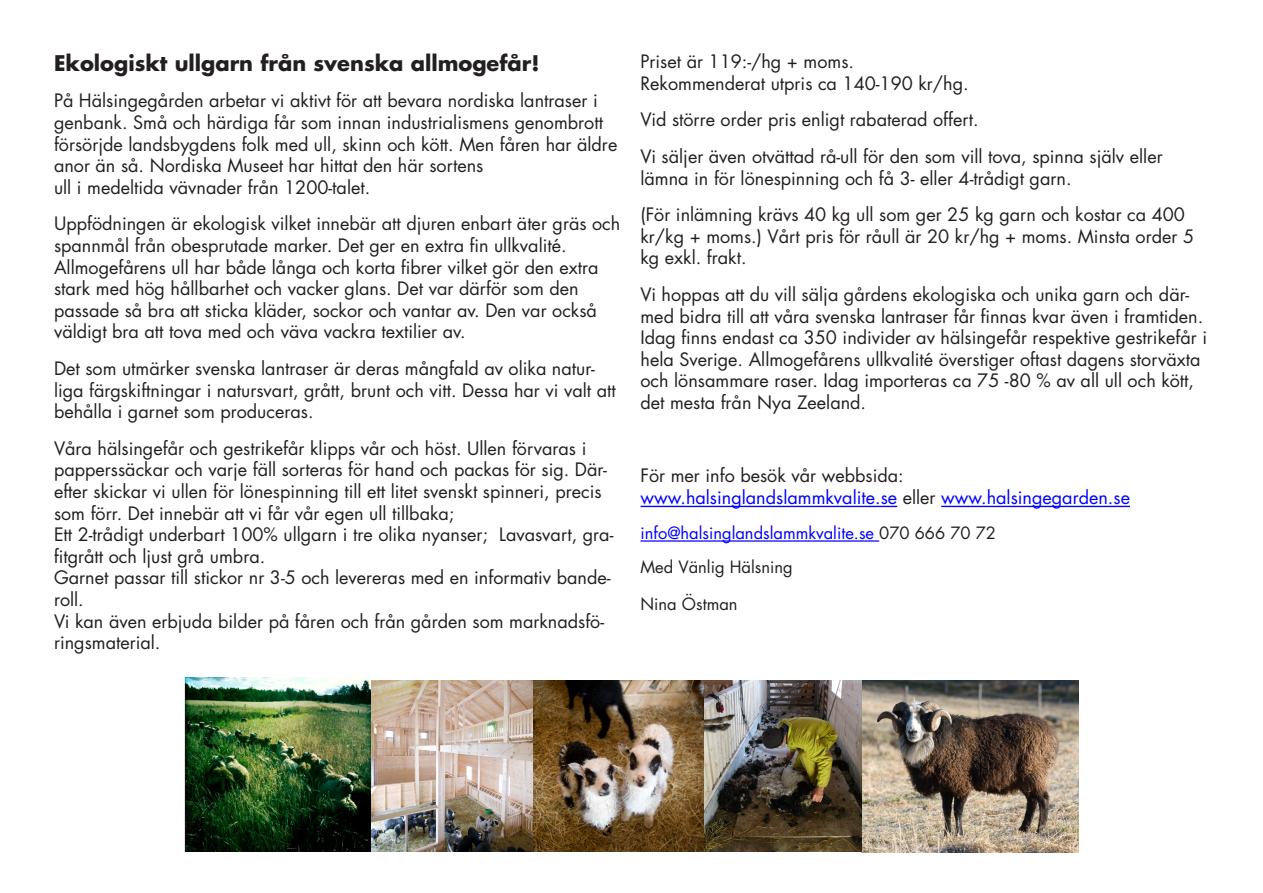
<style>
.page{position:relative;width:1263px;height:893px;background:#fff}
.page>*{position:absolute;margin:0;border:0;box-sizing:border-box;transform-origin:0 0}
.t1{font:700 21px "Futura";color:#231f20}
.t2{font:18px/21.6px "Futura";color:#231f20}
.t3{font:18px/21.6px "Futura";color:#00f}
.t4{font:16.5px "Futura";color:#00f}
.t5{font:16.5px "Futura";color:#231f20}
.s1{color:#231f20}
</style>
<div class="page">
<img style="left:372px;top:680px;width:706px;height:172px">
<img style="left:185px;top:678px;width:185px;height:174px">
<hr style="left:640px;top:506px;width:257px;height:1px;background:#00f">
<hr style="left:941px;top:506px;width:189px;height:1px;background:#00f">
<hr style="left:640px;top:540px;width:239px;height:2px;background:#00f">
<p class="t1" style="left:54px;top:49px;width:487px">Ekologiskt ullgarn från svenska allmogefår!</p>
<p class="t2" style="left:54px;top:90px;width:565px">På Hälsingegården arbetar vi aktivt för att bevara nordiska lantraser i genbank. Små och härdiga får som innan industrialismens genombrott försörjde landsbygdens folk med ull, skinn och kött. Men fåren har äldre anor än så. Nordiska Museet har hittat den här sortens<br>ull i medeltida vävnader från 1200-talet.</p>
<p class="t2" style="left:54px;top:213px;width:568px">Uppfödningen är ekologisk vilket innebär att djuren enbart äter gräs och spannmål från obesprutade marker. Det ger en extra fin ullkvalité.<br>Allmogefårens ull har både långa och korta fibrer vilket gör den extra stark med hög hållbarhet och vacker glans. Det var därför som den passade så bra att sticka kläder, sockor och vantar av. Den var också väldigt bra att tova med och väva vackra textilier av.</p>
<p class="t2" style="left:54px;top:357px;width:563px">Det som utmärker svenska lantraser är deras mångfald av olika natur&shy;liga färgskiftningar i natursvart, grått, brunt och vitt. Dessa har vi valt att behålla i garnet som produceras.</p>
<p class="t2" style="left:54px;top:437px;width:561px">Våra hälsingefår och gestrikefår klipps vår och höst. Ullen förvaras i papperssäckar och varje fäll sorteras för hand och packas för sig. Där&shy;efter skickar vi ullen för lönespinning till ett litet svenskt spinneri, precis som förr. Det innebär att vi får vår egen ull tillbaka;<br>Ett 2-trådigt underbart 100% ullgarn i tre olika nyanser; Lavasvart, gra&shy;fitgrått och ljust grå umbra.<br>Garnet passar till stickor nr 3-5 och levereras med en informativ bande&shy;roll.<br>Vi kan även erbjuda bilder på fåren och från gården som marknadsfö&shy;ringsmaterial.</p>
<p class="t2" style="left:640px;top:50px;width:330px">Priset är 119:-/hg + moms.<br>Rekommenderat utpris ca 140-190 kr/hg.</p>
<p class="t2" style="left:640px;top:109px;width:340px">Vid större order pris enligt rabaterad offert.</p>
<p class="t2" style="left:640px;top:145px;width:524px">Vi säljer även otvättad rå-ull för den som vill tova, spinna själv eller lämna in för lönespinning och få 3- eller 4-trådigt garn.</p>
<p class="t2" style="left:640px;top:203px;width:555px">(För inlämning krävs 40 kg ull som ger 25 kg garn och kostar ca 400 kr/kg + moms.) Vårt pris för råull är 20 kr/hg + moms. Minsta order 5 kg exkl. frakt.</p>
<p class="t2" style="left:640px;top:283px;width:568px">Vi hoppas att du vill sälja gårdens ekologiska och unika garn och där&shy;med bidra till att våra svenska lantraser får finnas kvar även i framtiden.<br>Idag finns endast ca 350 individer av hälsingefår respektive gestrikefår i hela Sverige. Allmogefårens ullkvalité överstiger oftast dagens storväxta och lönsammare raser. Idag importeras ca 75 -80 % av all ull och kött, det mesta från Nya Zeeland.</p>
<p class="t3" style="left:640px;top:464px;width:491px"><span class="s1">För mer info besök vår webbsida: </span>www.halsinglandslammkvalite.se <span class="s1">eller</span> www.halsingegarden.se</p>
<p class="t4" style="left:640px;top:521px;width:357px">info@halsinglandslammkvalite.se <span class="s1">070 666 70 72</span></p>
<p class="t5" style="left:640px;top:556px;width:154px">Med Vänlig Hälsning</p>
<p class="t5" style="left:640px;top:592px;width:99px">Nina Östman</p>
</div>
